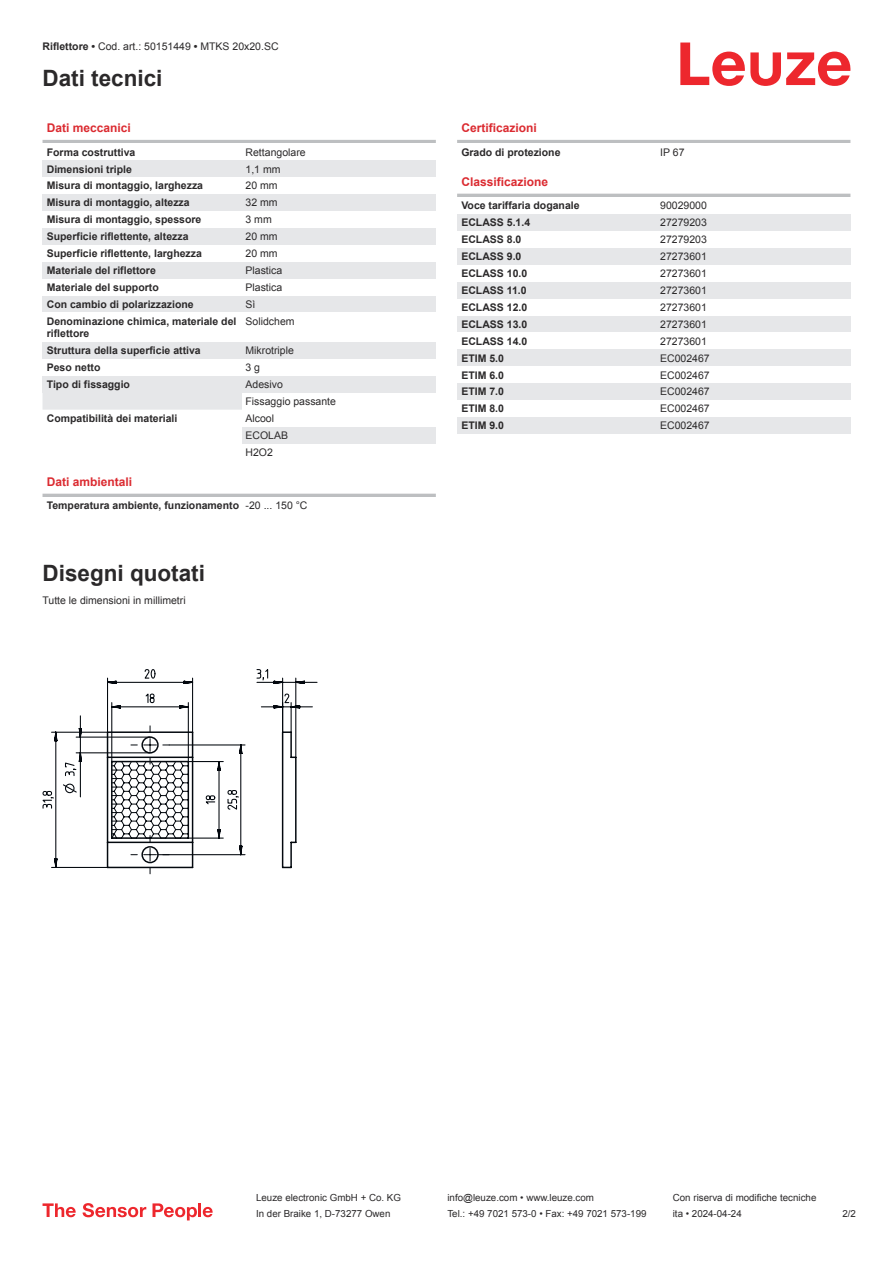
<style>
.page{position:relative;width:893px;height:1263px;background:#fff}
.page>*{position:absolute;margin:0;border:0;box-sizing:border-box;transform-origin:0 0}
.t1{font:700 22.5px "Arial";color:#2b292a}
.t2{font:700 12px "Arial";color:#db2a30}
.t3{font:700 10.5px/12.6px "Arial";color:#2b292a}
.t4{font:10.5px/17px "Arial";color:#2b292a}
.t5{font:9.75px "Arial";color:#2b292a}
.s1{font-weight:700}
.s2{font-weight:400}
</style>
<div class="page">
<svg style="left:680px;top:43px;width:170px;height:43px"></svg>
<div style="left:43px;top:393px;width:199px;height:17px;background:#e6e7e9"></div>
<hr style="left:43px;top:140px;width:393px;height:3px;background:#bdbfc1">
<div style="left:43px;top:160px;width:199px;height:17px;background:#e6e7e9"></div>
<div style="left:242px;top:160px;width:194px;height:17px;background:#e6e7e9"></div>
<div style="left:43px;top:194px;width:199px;height:17px;background:#e6e7e9"></div>
<div style="left:242px;top:194px;width:194px;height:17px;background:#e6e7e9"></div>
<div style="left:43px;top:228px;width:199px;height:17px;background:#e6e7e9"></div>
<div style="left:242px;top:228px;width:194px;height:17px;background:#e6e7e9"></div>
<div style="left:43px;top:262px;width:199px;height:17px;background:#e6e7e9"></div>
<div style="left:242px;top:262px;width:194px;height:17px;background:#e6e7e9"></div>
<div style="left:43px;top:296px;width:199px;height:16px;background:#e6e7e9"></div>
<div style="left:242px;top:296px;width:194px;height:16px;background:#e6e7e9"></div>
<div style="left:43px;top:342px;width:199px;height:17px;background:#e6e7e9"></div>
<div style="left:242px;top:342px;width:194px;height:17px;background:#e6e7e9"></div>
<div style="left:43px;top:376px;width:199px;height:17px;background:#e6e7e9"></div>
<div style="left:242px;top:376px;width:194px;height:17px;background:#e6e7e9"></div>
<svg style="left:242px;top:443px;width:194px;height:1px"></svg>
<div style="left:242px;top:426px;width:194px;height:17px;background:#e6e7e9"></div>
<hr style="left:43px;top:494px;width:393px;height:3px;background:#bdbfc1">
<hr style="left:457px;top:140px;width:393px;height:3px;background:#bdbfc1">
<hr style="left:457px;top:194px;width:393px;height:3px;background:#bdbfc1">
<div style="left:457px;top:214px;width:200px;height:17px;background:#e6e7e9"></div>
<div style="left:657px;top:214px;width:193px;height:17px;background:#e6e7e9"></div>
<div style="left:457px;top:248px;width:200px;height:17px;background:#e6e7e9"></div>
<div style="left:657px;top:248px;width:193px;height:17px;background:#e6e7e9"></div>
<div style="left:457px;top:282px;width:200px;height:17px;background:#e6e7e9"></div>
<div style="left:657px;top:282px;width:193px;height:17px;background:#e6e7e9"></div>
<div style="left:457px;top:316px;width:200px;height:16px;background:#e6e7e9"></div>
<div style="left:657px;top:316px;width:193px;height:16px;background:#e6e7e9"></div>
<div style="left:457px;top:349px;width:200px;height:17px;background:#e6e7e9"></div>
<div style="left:657px;top:349px;width:193px;height:17px;background:#e6e7e9"></div>
<div style="left:457px;top:383px;width:200px;height:17px;background:#e6e7e9"></div>
<div style="left:657px;top:383px;width:193px;height:17px;background:#e6e7e9"></div>
<div style="left:457px;top:417px;width:200px;height:17px;background:#e6e7e9"></div>
<div style="left:657px;top:417px;width:193px;height:17px;background:#e6e7e9"></div>
<svg style="left:43px;top:1203px;width:33px;height:14px"></svg>
<svg style="left:83px;top:1203px;width:63px;height:14px"></svg>
<svg style="left:153px;top:1203px;width:44px;height:17px"></svg>
<hr style="left:198px;top:1203px;width:3px;height:14px;background:#ed272d">
<svg style="left:203px;top:1207px;width:10px;height:10px"></svg>
<svg style="left:43px;top:669px;width:275px;height:200px"></svg>
<p class="t4" style="left:43px;top:39px;width:238px"><span class="s1">Riflettore •</span> Cod. art.: 50151449 <span class="s1">•</span> MTKS 20x20.SC</p>
<h1 class="t1" style="left:43px;top:70px;width:122px">Dati tecnici</h1>
<p class="t2" style="left:47px;top:123px;width:86px">Dati meccanici</p>
<p class="t3" style="left:47px;top:147px;width:90px">Forma costruttiva</p>
<p class="t4" style="left:246px;top:144px;width:62px">Rettangolare</p>
<p class="t3" style="left:47px;top:164px;width:87px">Dimensioni triple</p>
<p class="t4" style="left:246px;top:161px;width:37px">1,1 mm</p>
<p class="t3" style="left:47px;top:180px;width:158px">Misura di montaggio, larghezza</p>
<p class="t4" style="left:246px;top:178px;width:34px">20 mm</p>
<p class="t3" style="left:47px;top:197px;width:144px">Misura di montaggio, altezza</p>
<p class="t4" style="left:246px;top:195px;width:34px">32 mm</p>
<p class="t3" style="left:47px;top:214px;width:156px">Misura di montaggio, spessore</p>
<p class="t4" style="left:246px;top:212px;width:28px">3 mm</p>
<p class="t3" style="left:47px;top:231px;width:143px">Superficie riflettente, altezza</p>
<p class="t4" style="left:246px;top:229px;width:34px">20 mm</p>
<p class="t3" style="left:47px;top:248px;width:157px">Superficie riflettente, larghezza</p>
<p class="t4" style="left:246px;top:246px;width:34px">20 mm</p>
<p class="t3" style="left:47px;top:265px;width:111px">Materiale del riflettore</p>
<p class="t4" style="left:246px;top:263px;width:38px">Plastica</p>
<p class="t3" style="left:47px;top:282px;width:114px">Materiale del supporto</p>
<p class="t4" style="left:246px;top:280px;width:38px">Plastica</p>
<p class="t3" style="left:47px;top:299px;width:149px">Con cambio di polarizzazione</p>
<p class="t4" style="left:246px;top:297px;width:11px">Sì</p>
<p class="t3" style="left:47px;top:316px;width:191px">Denominazione chimica, materiale del riflettore</p>
<p class="t4" style="left:246px;top:313px;width:51px">Solidchem</p>
<p class="t3" style="left:47px;top:345px;width:156px">Struttura della superficie attiva</p>
<p class="t4" style="left:246px;top:343px;width:50px">Mikrotriple</p>
<p class="t3" style="left:47px;top:362px;width:55px">Peso netto</p>
<p class="t4" style="left:246px;top:360px;width:16px">3 g</p>
<p class="t3" style="left:47px;top:379px;width:85px">Tipo di fissaggio</p>
<p class="t4" style="left:246px;top:377px;width:92px">Adesivo<br>Fissaggio passante</p>
<p class="t3" style="left:47px;top:413px;width:132px">Compatibilità dei materiali</p>
<p class="t4" style="left:246px;top:411px;width:44px">Alcool<br>ECOLAB<br>H2O2</p>
<p class="t2" style="left:47px;top:477px;width:87px">Dati ambientali</p>
<p class="t3" style="left:47px;top:500px;width:262px">Temperatura ambiente, funzionamento <span class="s2">-20 ... 150 °C</span></p>
<h1 class="t1" style="left:43px;top:565px;width:164px">Disegni quotati</h1>
<p class="t4" style="left:43px;top:593px;width:145px">Tutte le dimensioni in millimetri</p>
<p class="t2" style="left:461px;top:123px;width:77px">Certificazioni</p>
<p class="t3" style="left:461px;top:147px;width:101px">Grado di protezione</p>
<p class="t4" style="left:660px;top:144px;width:26px">IP 67</p>
<p class="t2" style="left:461px;top:177px;width:88px">Classificazione</p>
<p class="t3" style="left:461px;top:200px;width:120px">Voce tariffaria doganale</p>
<p class="t4" style="left:660px;top:198px;width:48px">90029000</p>
<p class="t3" style="left:461px;top:217px;width:70px">ECLASS 5.1.4</p>
<p class="t4" style="left:660px;top:215px;width:48px">27279203</p>
<p class="t3" style="left:461px;top:234px;width:62px">ECLASS 8.0</p>
<p class="t4" style="left:660px;top:232px;width:48px">27279203</p>
<p class="t3" style="left:461px;top:251px;width:62px">ECLASS 9.0</p>
<p class="t4" style="left:660px;top:249px;width:48px">27273601</p>
<p class="t3" style="left:461px;top:268px;width:67px">ECLASS 10.0</p>
<p class="t4" style="left:660px;top:266px;width:48px">27273601</p>
<p class="t3" style="left:461px;top:285px;width:67px">ECLASS 11.0</p>
<p class="t4" style="left:660px;top:283px;width:48px">27273601</p>
<p class="t3" style="left:461px;top:302px;width:67px">ECLASS 12.0</p>
<p class="t4" style="left:660px;top:300px;width:48px">27273601</p>
<p class="t3" style="left:461px;top:319px;width:67px">ECLASS 13.0</p>
<p class="t4" style="left:660px;top:317px;width:48px">27273601</p>
<p class="t3" style="left:461px;top:336px;width:67px">ECLASS 14.0</p>
<p class="t4" style="left:660px;top:333px;width:48px">27273601</p>
<p class="t3" style="left:461px;top:353px;width:44px">ETIM 5.0</p>
<p class="t4" style="left:660px;top:350px;width:51px">EC002467</p>
<p class="t3" style="left:461px;top:369px;width:44px">ETIM 6.0</p>
<p class="t4" style="left:660px;top:367px;width:51px">EC002467</p>
<p class="t3" style="left:461px;top:386px;width:44px">ETIM 7.0</p>
<p class="t4" style="left:660px;top:384px;width:51px">EC002467</p>
<p class="t3" style="left:461px;top:403px;width:44px">ETIM 8.0</p>
<p class="t4" style="left:660px;top:401px;width:51px">EC002467</p>
<p class="t3" style="left:461px;top:420px;width:44px">ETIM 9.0</p>
<p class="t4" style="left:660px;top:418px;width:51px">EC002467</p>
<p class="t5" style="left:256px;top:1194px;width:146px">Leuze electronic GmbH + Co. KG</p>
<p class="t5" style="left:447px;top:1194px;width:148px">info@leuze.com • www.leuze.com</p>
<p class="t5" style="left:673px;top:1194px;width:145px">Con riserva di modifiche tecniche</p>
<p class="t5" style="left:256px;top:1210px;width:136px">In der Braike 1, D-73277 Owen</p>
<p class="t5" style="left:447px;top:1210px;width:201px">Tel.: +49 7021 573-0 • Fax: +49 7021 573-199</p>
<p class="t5" style="left:673px;top:1210px;width:70px">ita • 2024-04-24</p>
<p class="t5" style="left:842px;top:1210px;width:15px">2 /2</p>
</div>
